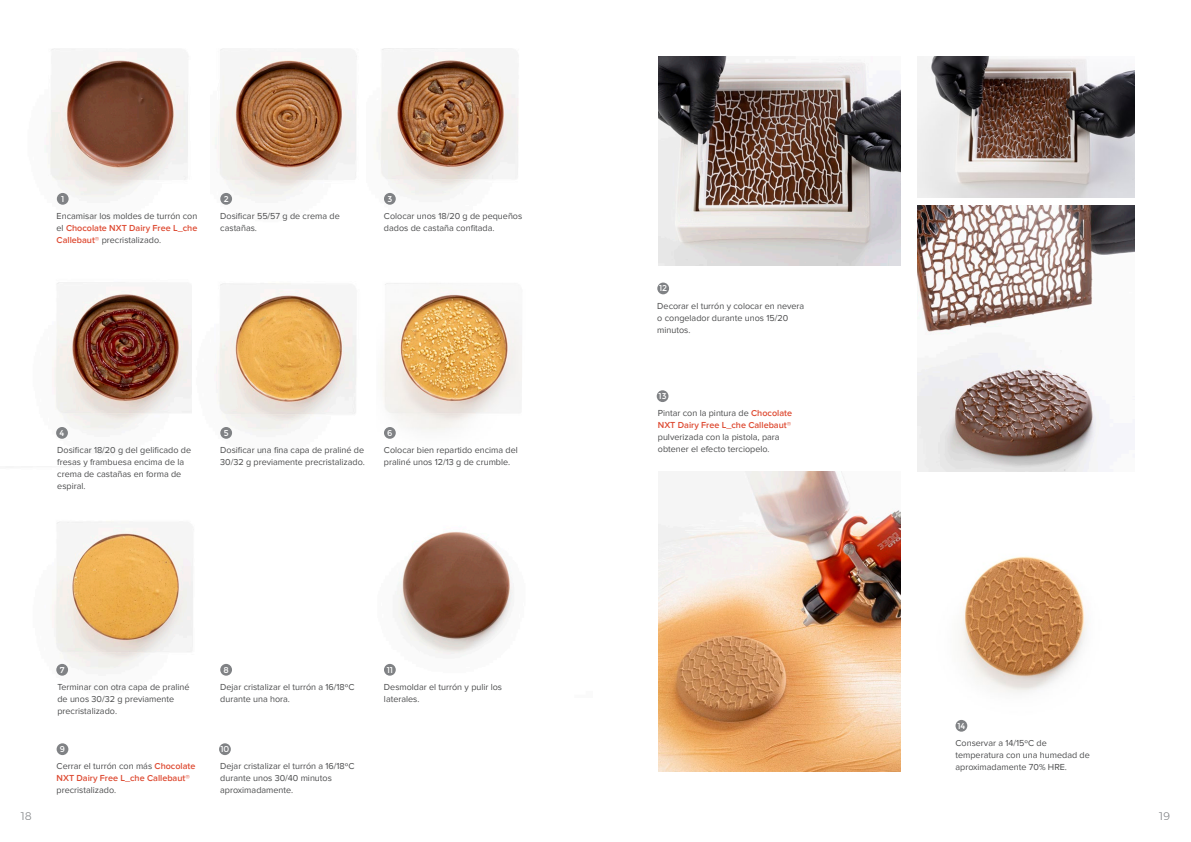
<style>
.page{position:relative;width:1191px;height:842px;background:#fff}
.page>*{position:absolute;margin:0;border:0;box-sizing:border-box;transform-origin:0 0}
.t1{font:300 11px "Montserrat";color:#808285}
.t2{font:9px/12px "Proxima Nova";color:#4b4c4d}
.t3{font:8.4px "Montserrat";letter-spacing:-.02em;color:#fff}
.s1{font-weight:600;color:#de4c34}
</style>
<div class="page">
<img style="left:45px;top:48px;width:143px;height:157px">
<img style="left:215px;top:48px;width:142px;height:157px">
<img style="left:378px;top:48px;width:140px;height:157px">
<img style="left:54px;top:282px;width:138px;height:157px">
<img style="left:54px;top:521px;width:178px;height:155px">
<img style="left:218px;top:283px;width:138px;height:156px">
<img style="left:384px;top:532px;width:129px;height:144px">
<img style="left:383px;top:283px;width:139px;height:156px">
<img style="left:658px;top:472px;width:243px;height:299px">
<img style="left:658px;top:57px;width:243px;height:209px">
<img style="left:917px;top:57px;width:217px;height:140px">
<img style="left:917px;top:205px;width:217px;height:267px">
<img style="left:958px;top:556px;width:128px;height:176px">
<div style="left:220px;top:193px;width:12px;height:12px;background:#808285;border-radius:50%"></div>
<div style="left:220px;top:427px;width:12px;height:12px;background:#808285;border-radius:50%"></div>
<div style="left:220px;top:664px;width:12px;height:12px;background:#808285;border-radius:50%"></div>
<div style="left:384px;top:664px;width:12px;height:12px;background:#808285;border-radius:50%"></div>
<div style="left:955px;top:720px;width:12px;height:12px;background:#808285;border-radius:50%"></div>
<div style="left:384px;top:193px;width:12px;height:12px;background:#808285;border-radius:50%"></div>
<div style="left:384px;top:427px;width:12px;height:12px;background:#808285;border-radius:50%"></div>
<div style="left:57px;top:743px;width:11px;height:12px;background:#808285;border-radius:50%"></div>
<div style="left:657px;top:283px;width:12px;height:11px;background:#808285;border-radius:50%"></div>
<div style="left:57px;top:193px;width:12px;height:12px;background:#808285;border-radius:50%"></div>
<div style="left:56px;top:427px;width:12px;height:12px;background:#808285;border-radius:50%"></div>
<div style="left:56px;top:664px;width:12px;height:12px;background:#808285;border-radius:50%"></div>
<div style="left:219px;top:743px;width:12px;height:12px;background:#808285;border-radius:50%"></div>
<div style="left:656px;top:390px;width:12px;height:12px;background:#808285;border-radius:50%"></div>
<p class="t3" style="left:61px;top:194px;width:5px">1</p>
<p class="t2" style="left:57px;top:210px;width:142px;text-align:justify">Encamisar los moldes de turrón con el <span class="s1">Chocolate NXT Dairy Free L_che Callebaut®</span> precristalizado.</p>
<p class="t3" style="left:224px;top:194px;width:6px">2</p>
<p class="t2" style="left:220px;top:210px;width:121px">Dosificar 55/57 g de crema de castañas.</p>
<p class="t3" style="left:387px;top:194px;width:6px">3</p>
<p class="t2" style="left:384px;top:210px;width:140px">Colocar unos 18/20 g de pequeños dados de castaña confitada.</p>
<p class="t3" style="left:60px;top:428px;width:6px">4</p>
<p class="t2" style="left:57px;top:444px;width:135px">Dosificar 18/20 g del gelificado de fresas y frambuesa encima de la crema de castañas en forma de espiral.</p>
<p class="t3" style="left:224px;top:428px;width:6px">5</p>
<p class="t2" style="left:220px;top:444px;width:146px">Dosificar una fina capa de praliné de<br>30/32 g previamente precristalizado.</p>
<p class="t3" style="left:387px;top:428px;width:7px">6</p>
<p class="t2" style="left:384px;top:444px;width:135px">Colocar bien repartido encima del praliné unos 12/13 g de crumble.</p>
<p class="t3" style="left:60px;top:665px;width:6px">7</p>
<p class="t2" style="left:57px;top:681px;width:134px">Terminar con otra capa de praliné de unos 30/32 g previamente precristalizado.</p>
<p class="t3" style="left:60px;top:744px;width:7px">9</p>
<p class="t2" style="left:57px;top:761px;width:140px">Cerrar el turrón con más <span class="s1">Chocolate<br>NXT Dairy Free L_che Callebaut® </span>precristalizado.</p>
<p class="t3" style="left:223px;top:665px;width:7px">8</p>
<p class="t2" style="left:220px;top:681px;width:136px">Dejar cristalizar el turrón a 16/18ºC durante una hora.</p>
<p class="t3" style="left:220px;top:744px;width:10px">10</p>
<p class="t2" style="left:220px;top:761px;width:136px">Dejar cristalizar el turrón a 16/18ºC durante unos 30/40 minutos aproximadamente.</p>
<p class="t3" style="left:387px;top:665px;width:8px">11</p>
<p class="t2" style="left:384px;top:681px;width:120px">Desmoldar el turrón y pulir los laterales.</p>
<p class="t3" style="left:659px;top:284px;width:10px">12</p>
<p class="t2" style="left:657px;top:300px;width:148px">Decorar el turrón y colocar en nevera o congelador durante unos 15/20 minutos.</p>
<p class="t3" style="left:658px;top:391px;width:9px">13</p>
<p class="t2" style="left:658px;top:408px;width:136px">Pintar con la pintura de <span class="s1">Chocolate<br>NXT Dairy Free L_che Callebaut® </span>pulverizada con la pistola, para obtener el efecto terciopelo.</p>
<p class="t3" style="left:957px;top:721px;width:9px">14</p>
<p class="t2" style="left:955px;top:737px;width:136px">Conservar a 14/15ºC de temperatura con una humedad de aproximadamente 70% HRE.</p>
<p class="t1" style="left:21px;top:808px;width:12px">18</p>
<p class="t1" style="left:1159px;top:808px;width:12px">19</p>
</div>
